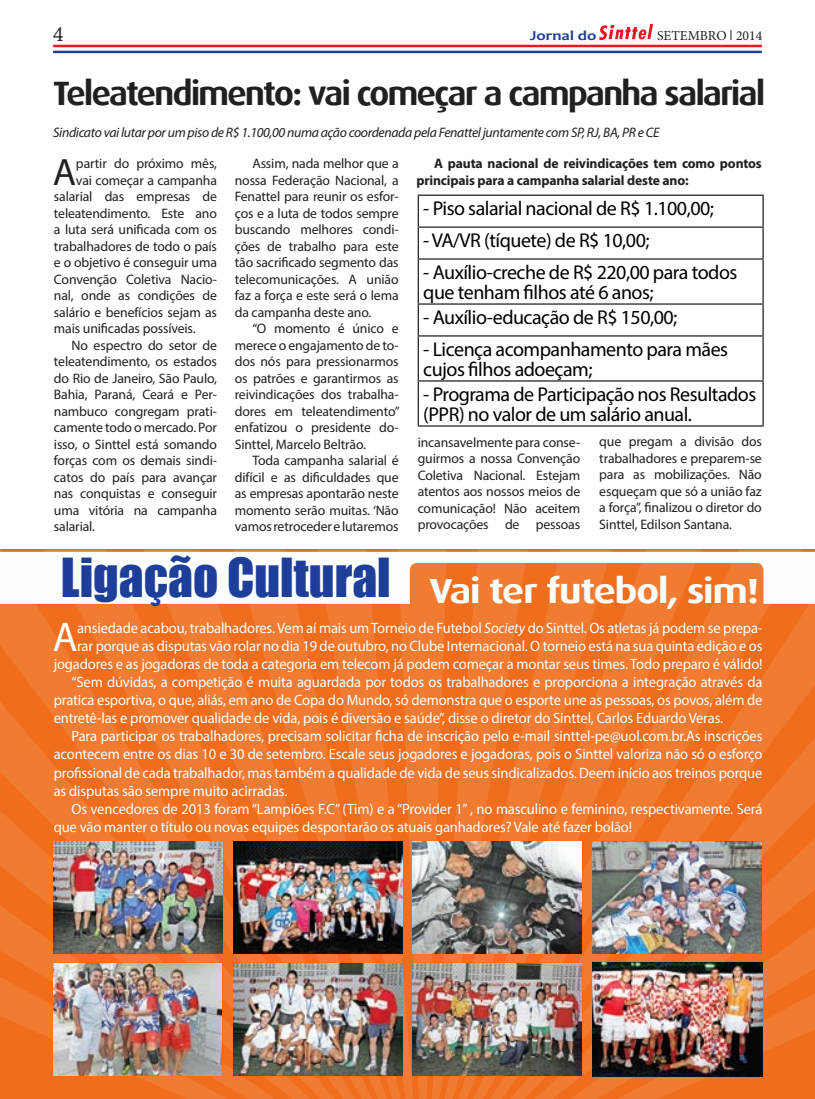
<style>
.page{position:relative;width:815px;height:1099px;background:#fff}
.page>*{position:absolute;margin:0;border:0;box-sizing:border-box;transform-origin:0 0}
.t1{font:49.38px "Impact";color:#1d3f9a}
.t2{font:41.75px "Myriad Pro";color:#fcfefe}
.t3{font:38.25px "Myriad Pro";color:#211f20}
.t4{font:700 34.88px "Dax Wide";letter-spacing:-.03em;color:#fcfefe}
.t5{font:700 33.75px "Dax Wide";letter-spacing:-.05em;color:#211f20;scale:.9 1}
.t6{font:20px/20px "Myriad Pro";letter-spacing:-.025em;color:#010000}
.t7{font:20px "Calisto";color:#211f20}
.t8{font:15px "Myriad Pro";letter-spacing:-.01em;color:#fcfefe}
.t9{font:13.75px/16.5px "Myriad Pro";letter-spacing:-.01em;color:#211f20;text-align:justify}
.t10{font:italic 13.75px "Myriad Pro";letter-spacing:-.025em;color:#211f20}
.t11{font:700 13.75px/16.5px "Myriad Pro";letter-spacing:-.01em;color:#211f20}
.t12{font:13.75px "Minion Pro";color:#211f20}
.t13{font:700 13.75px "Candara";color:#1d3f9a;scale:1.22 1}
.s1{font-style:italic}
</style>
<div class="page">
<div style="left:414px;top:549px;width:17px;height:549px;background:#f17b30"></div>
<svg style="left:431px;top:549px;width:27px;height:549px;fill:#ef6d1d"></svg>
<svg style="left:458px;top:549px;width:244px;height:549px;fill:#f17b30"></svg>
<svg style="left:490px;top:604px;width:325px;height:494px;fill:#f17b30"></svg>
<svg style="left:535px;top:838px;width:280px;height:260px;fill:#f17b30"></svg>
<svg style="left:617px;top:992px;width:198px;height:106px"></svg>
<svg style="left:387px;top:549px;width:27px;height:549px;fill:#ef6d1d"></svg>
<svg style="left:355px;top:549px;width:32px;height:549px;fill:#f17b30"></svg>
<svg style="left:0;top:549px;width:355px;height:549px;fill:#f17b30"></svg>
<svg style="left:0;top:810px;width:310px;height:288px;fill:#f17b30"></svg>
<svg style="left:0;top:976px;width:228px;height:122px"></svg>
<hr style="left:53px;top:51px;width:709px;height:2px;background:#1d3f9a">
<hr style="left:53px;top:45px;width:709px;height:2px;background:#ed1322">
<svg style="left:0;top:552px;width:815px;height:52px"></svg>
<svg style="left:599px;top:24px;width:54px;height:16px"></svg>
<img style="left:233px;top:963px;width:169px;height:112px">
<img style="left:53px;top:841px;width:169px;height:112px">
<img style="left:413px;top:963px;width:169px;height:112px">
<img style="left:593px;top:962px;width:169px;height:113px">
<img style="left:233px;top:841px;width:169px;height:112px">
<img style="left:593px;top:841px;width:169px;height:112px">
<img style="left:53px;top:963px;width:169px;height:112px">
<img style="left:413px;top:841px;width:169px;height:112px">
<hr style="left:418px;top:194px;width:346px;height:2px;background:#211f20">
<hr style="left:418px;top:196px;width:1px;height:30px;background:#211f20">
<hr style="left:762px;top:196px;width:2px;height:30px;background:#211f20">
<hr style="left:418px;top:226px;width:346px;height:2px;background:#211f20">
<hr style="left:418px;top:228px;width:1px;height:30px;background:#211f20">
<hr style="left:762px;top:228px;width:2px;height:30px;background:#211f20">
<hr style="left:418px;top:258px;width:346px;height:2px;background:#211f20">
<hr style="left:418px;top:260px;width:1px;height:43px;background:#211f20">
<hr style="left:762px;top:260px;width:2px;height:43px;background:#211f20">
<hr style="left:418px;top:303px;width:346px;height:2px;background:#211f20">
<hr style="left:418px;top:305px;width:1px;height:30px;background:#211f20">
<hr style="left:762px;top:305px;width:2px;height:30px;background:#211f20">
<hr style="left:418px;top:335px;width:346px;height:1px;background:#211f20">
<hr style="left:418px;top:336px;width:1px;height:44px;background:#211f20">
<hr style="left:762px;top:336px;width:2px;height:44px;background:#211f20">
<hr style="left:418px;top:380px;width:346px;height:1px;background:#211f20">
<hr style="left:418px;top:381px;width:1px;height:44px;background:#211f20">
<hr style="left:762px;top:381px;width:2px;height:44px;background:#211f20">
<hr style="left:418px;top:425px;width:346px;height:1px;background:#211f20">
<h3 class="t7" style="left:53px;top:23px;width:12px">4</h3>
<p class="t13" style="left:530px;top:27px;width:56px">Jornal do</p>
<p class="t12" style="left:657px;top:26px;width:107px">SETEMBRO 2014</p>
<h3 class="t5" style="left:53px;top:74px;width:792px">Teleatendimento: vai começar a campanha salarial</h3>
<p class="t10" style="left:53px;top:124px;width:608px">Sindicato vai lutar por um piso de R$ 1.100,00 numa ação coordenada pela Fenattel juntamente com SP, RJ, BA, PR e CE</p>
<h3 class="t3" style="left:53px;top:148px;width:25px">A</h3>
<p class="t9" style="left:76px;top:155px;width:143px">partir do próximo mês,</p>
<p class="t9" style="left:76px;top:171px;width:143px">vai começar a campanha</p>
<p class="t9" style="left:54px;top:188px;width:165px">salarial das empresas de</p>
<p class="t9" style="left:54px;top:204px;width:165px">teleatendimento. Este ano</p>
<p class="t9" style="left:54px;top:221px;width:165px">a luta será unificada com os</p>
<p class="t9" style="left:54px;top:237px;width:165px">trabalhadores de todo o país</p>
<p class="t9" style="left:54px;top:254px;width:165px">e o objetivo é conseguir uma</p>
<p class="t9" style="left:54px;top:270px;width:165px">Convenção Coletiva Nacio-</p>
<p class="t9" style="left:54px;top:287px;width:165px">nal, onde as condições de</p>
<p class="t9" style="left:54px;top:303px;width:165px">salário e benefícios sejam as</p>
<p class="t9" style="left:54px;top:320px;width:143px">mais unificadas possíveis.</p>
<p class="t9" style="left:72px;top:336px;width:147px">No espectro do setor de</p>
<p class="t9" style="left:54px;top:353px;width:165px">teleatendimento, os estados</p>
<p class="t9" style="left:54px;top:369px;width:165px">do Rio de Janeiro, São Paulo,</p>
<p class="t9" style="left:54px;top:386px;width:165px">Bahia, Paraná, Ceará e Per-</p>
<p class="t9" style="left:54px;top:402px;width:165px">nambuco congregam prati-</p>
<p class="t9" style="left:54px;top:419px;width:165px">camente todo o mercado. Por</p>
<p class="t9" style="left:54px;top:435px;width:165px">isso, o Sinttel está somando</p>
<p class="t9" style="left:54px;top:452px;width:165px">forças com os demais sindi-</p>
<p class="t9" style="left:54px;top:468px;width:165px">catos do país para avançar</p>
<p class="t9" style="left:54px;top:485px;width:165px">nas conquistas e conseguir</p>
<p class="t9" style="left:54px;top:501px;width:165px">uma vitória na campanha</p>
<p class="t9" style="left:54px;top:518px;width:43px">salarial.</p>
<p class="t9" style="left:235px;top:155px;width:165px;text-indent:18px">Assim, nada melhor que a nossa Federação Nacional, a Fenattel para reunir os esfor&shy;ços e a luta de todos sempre buscando melhores condi&shy;ções de trabalho para este tão sacrificado segmento das telecomunicações. A união faz a força e este será o lema da campanha deste ano.</p>
<p class="t9" style="left:235px;top:320px;width:167px;text-indent:18px">“O momento é único e merece o engajamento de to&shy;dos nós para pressionarmos os patrões e garantirmos as reivindicações dos trabalha&shy;dores em teleatendimento” enfatizou o presidente do-Sinttel, Marcelo Beltrão.</p>
<p class="t9" style="left:235px;top:452px;width:165px;text-indent:18px">Toda campanha salarial é difícil e as dificuldades que as empresas apontarão neste momento serão muitas. ‘Não vamos retroceder e lutaremos</p>
<h1 class="t1" style="left:61px;top:539px;width:331px">Ligação Cultural</h1>
<p class="t11" style="left:416px;top:155px;width:347px;text-indent:18px">A pauta nacional de reivindicações tem como pontos principais para a campanha salarial deste ano:</p>
<h3 class="t6" style="left:423px;top:198px;width:292px">- Piso salarial nacional de R$ 1.100,00;</h3>
<h3 class="t6" style="left:423px;top:230px;width:228px">- VA/VR (tíquete) de R$ 10,00;</h3>
<h3 class="t6" style="left:423px;top:262px;width:316px">- Auxílio-creche de R$ 220,00 para todos que tenham filhos até 6 anos;</h3>
<h3 class="t6" style="left:423px;top:307px;width:256px">- Auxílio-educação de R$ 150,00;</h3>
<h3 class="t6" style="left:423px;top:339px;width:306px">- Licença acompanhamento para mães cujos filhos adoeçam;</h3>
<h3 class="t6" style="left:423px;top:384px;width:335px">- Programa de Participação nos Resultados (PPR) no valor de um salário anual.</h3>
<p class="t9" style="left:418px;top:433px;width:164px">incansavelmente para conse&shy;guirmos a nossa Convenção Coletiva Nacional. Estejam atentos aos nossos meios de comunicação! Não aceitem provocações de pessoas</p>
<p class="t9" style="left:599px;top:433px;width:164px">que pregam a divisão dos trabalhadores e preparem-se para as mobilizações. Não esqueçam que só a união faz a força”, finalizou o diretor do Sinttel, Edilson Santana.</p>
<h3 class="t4" style="left:429px;top:571px;width:331px">Vai ter futebol, sim!</h3>
<h2 class="t2" style="left:53px;top:611px;width:26px">A</h2>
<p class="t8" style="left:77px;top:619px;width:687px">ansiedade acabou, trabalhadores. Vem aí mais um Torneio de Futebol <span class="s1">Society</span> do Sinttel. Os atletas já podem se prepa-</p>
<p class="t8" style="left:77px;top:637px;width:687px">rar porque as disputas vão rolar no dia 19 de outubro, no Clube Internacional. O torneio está na sua quinta edição e os</p>
<p class="t8" style="left:54px;top:655px;width:710px">jogadores e as jogadoras de toda a categoria em telecom já podem começar a montar seus times. Todo preparo é válido!</p>
<p class="t8" style="left:71px;top:673px;width:692px">“Sem dúvidas, a competição é muita aguardada por todos os trabalhadores e proporciona a integração através da</p>
<p class="t8" style="left:54px;top:691px;width:710px">pratica esportiva, o que, aliás, em ano de Copa do Mundo, só demonstra que o esporte une as pessoas, os povos, além de</p>
<p class="t8" style="left:54px;top:709px;width:671px">entretê-las e promover qualidade de vida, pois é diversão e saúde”, disse o diretor do Sinttel, Carlos Eduardo Veras.</p>
<p class="t8" style="left:71px;top:727px;width:692px">Para participar os trabalhadores, precisam solicitar ficha de inscrição pelo e-mail sinttel-pe@uol.com.br.As inscrições</p>
<p class="t8" style="left:54px;top:745px;width:710px">acontecem entre os dias 10 e 30 de setembro. Escale seus jogadores e jogadoras, pois o Sinttel valoriza não só o esforço</p>
<p class="t8" style="left:54px;top:763px;width:710px">profissional de cada trabalhador, mas também a qualidade de vida de seus sindicalizados. Deem início aos treinos porque</p>
<p class="t8" style="left:54px;top:781px;width:235px">as disputas são sempre muito acirradas.</p>
<p class="t8" style="left:71px;top:799px;width:693px">Os vencedores de 2013 foram “Lampiões F.C” (Tim) e a “Provider 1” , no masculino e feminino, respectivamente. Será</p>
<p class="t8" style="left:54px;top:817px;width:580px">que vão manter o título ou novas equipes despontarão os atuais ganhadores? Vale até fazer bolão!</p>
</div>
